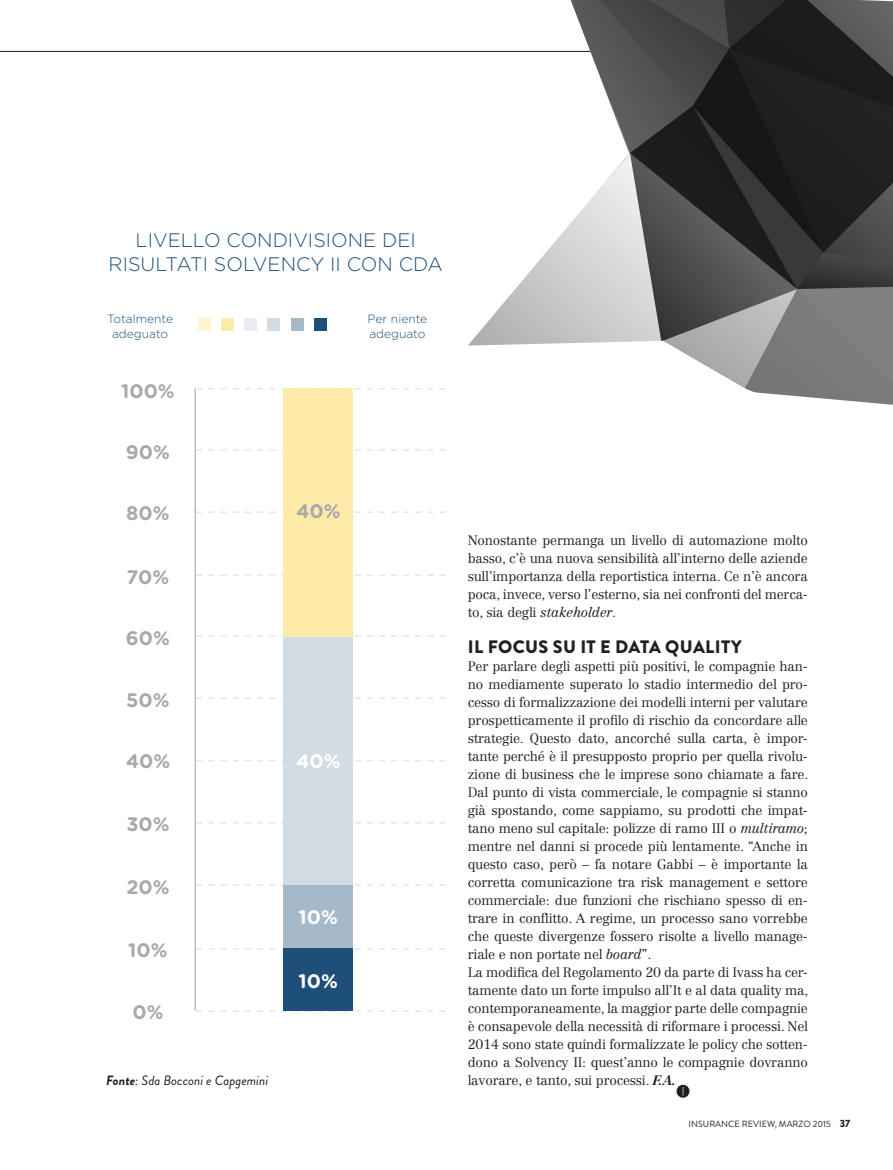
<style>
.page{position:relative;width:893px;height:1170px;background:#fff}
.page>*{position:absolute;margin:0;border:0;box-sizing:border-box;transform-origin:0 0}
.t1{font:300 19.5px/23.4px "Gotham Rounded";color:#1e4f78;text-align:center}
.t2{font:700 19.5px "Gotham Rounded";color:#a8a9ad}
.t3{font:700 19.5px "Gotham Rounded";color:#fff}
.t4{font:900 18px "Brandon Grotesque";letter-spacing:.02em;color:#231f20}
.t5{font:300 13.5px/18px "Centennial LT Std";letter-spacing:-.015em;color:#231f20;text-align:justify}
.t6{font:italic 13.5px "Brandon Grotesque";color:#231f20}
.t7{font:300 12px "Gotham Rounded";color:#1e4f78}
.t8{font:9px "Brandon Grotesque";color:#231f20}
.s1{font-weight:700}
.s2{font-style:italic}
.s3{font-weight:700;font-style:italic}
.s4{font-weight:900;font-size:10.5px}
</style>
<div class="page">
<svg style="left:196px;top:388px;width:250px;height:1px"></svg>
<svg style="left:196px;top:449px;width:250px;height:1px"></svg>
<svg style="left:196px;top:511px;width:250px;height:2px"></svg>
<svg style="left:196px;top:574px;width:250px;height:2px"></svg>
<svg style="left:196px;top:635px;width:250px;height:1px"></svg>
<svg style="left:196px;top:697px;width:250px;height:2px"></svg>
<svg style="left:196px;top:759px;width:250px;height:2px"></svg>
<svg style="left:196px;top:884px;width:250px;height:1px"></svg>
<svg style="left:196px;top:1010px;width:250px;height:1px"></svg>
<svg style="left:196px;top:948px;width:250px;height:1px"></svg>
<svg style="left:196px;top:822px;width:250px;height:1px"></svg>
<hr style="left:0;top:51px;width:850px;height:1px;background:#231f20">
<svg style="left:677px;top:1084px;width:12px;height:13px"></svg>
<div style="left:284px;top:948px;width:69px;height:62px;background:#1e4f78"></div>
<div style="left:284px;top:884px;width:69px;height:64px;background:#a5b9c9"></div>
<div style="left:284px;top:388px;width:69px;height:248px;background:#ffeba9"></div>
<hr style="left:195px;top:388px;width:1px;height:622px;background:#bcbdc0">
<div style="left:198px;top:318px;width:12px;height:13px;background:#fef5d2"></div>
<div style="left:221px;top:318px;width:13px;height:13px;background:#ffeba9"></div>
<div style="left:244px;top:318px;width:13px;height:13px;background:#e9edf1"></div>
<div style="left:268px;top:318px;width:12px;height:13px;background:#d2dce4"></div>
<div style="left:291px;top:318px;width:12px;height:13px;background:#a5b9c9"></div>
<div style="left:314px;top:318px;width:13px;height:13px;background:#1e4f78"></div>
<div style="left:284px;top:636px;width:69px;height:248px;background:#d2dce4"></div>
<img style="left:468px;top:0;width:425px;height:405px">
<p class="t1" style="left:109px;top:228px;width:336px">LIVELLO CONDIVISIONE DEI<br>RISULTATI SOLVENCY II CON CDA</p>
<p class="t7" style="left:107px;top:311px;width:67px">Totalmente</p>
<p class="t7" style="left:112px;top:325px;width:58px">adeguato</p>
<p class="t2" style="left:121px;top:377px;width:55px">100%</p>
<p class="t2" style="left:126px;top:437px;width:45px">90%</p>
<p class="t2" style="left:126px;top:499px;width:45px">80%</p>
<p class="t2" style="left:127px;top:562px;width:44px">70%</p>
<p class="t2" style="left:126px;top:623px;width:45px">60%</p>
<p class="t2" style="left:126px;top:685px;width:45px">50%</p>
<p class="t2" style="left:126px;top:747px;width:46px">40%</p>
<p class="t2" style="left:126px;top:810px;width:45px">30%</p>
<p class="t2" style="left:126px;top:872px;width:45px">20%</p>
<p class="t2" style="left:128px;top:936px;width:41px">10%</p>
<p class="t2" style="left:132px;top:997px;width:33px">0%</p>
<p class="t6" style="left:106px;top:1070px;width:163px"><span class="s1">Fonte</span>: Sda Bocconi e Capgemini</p>
<p class="t2" style="left:296px;top:497px;width:46px">40%</p>
<p class="t3" style="left:296px;top:747px;width:46px">40%</p>
<p class="t3" style="left:299px;top:902px;width:41px">10%</p>
<p class="t3" style="left:299px;top:966px;width:41px">10%</p>
<p class="t7" style="left:368px;top:311px;width:61px">Per niente</p>
<p class="t7" style="left:369px;top:325px;width:58px">adeguato</p>
<p class="t5" style="left:468px;top:531px;width:342px">Nonostante permanga un livello di automazione molto basso, c’è una nuova sensibilità all’interno delle aziende sull’importanza della reportistica interna. Ce n’è ancora poca, invece, verso l’esterno, sia nei confronti del merca&shy;to, sia degli <span class="s2">stakeholder</span>.</p>
<p class="t4" style="left:468px;top:633px;width:276px">IL FOCUS SU IT E DATA QUALITY</p>
<p class="t5" style="left:468px;top:657px;width:342px">Per parlare degli aspetti più positivi, le compagnie han&shy;no mediamente superato lo stadio intermedio del pro&shy;cesso di formalizzazione dei modelli interni per valutare prospetticamente il profilo di rischio da concordare alle strategie. Questo dato, ancorché sulla carta, è impor&shy;tante perché è il presupposto proprio per quella rivolu&shy;zione di business che le imprese sono chiamate a fare.<br>Dal punto di vista commerciale, le compagnie si stanno già spostando, come sappiamo, su prodotti che impat&shy;tano meno sul capitale: polizze di ramo III o <span class="s2">multiramo</span>; mentre nel danni si procede più lentamente. “Anche in questo caso, però – fa notare Gabbi – è importante la corretta comunicazione tra risk management e settore commerciale: due funzioni che rischiano spesso di en&shy;trare in conflitto. A regime, un processo sano vorrebbe che queste divergenze fossero risolte a livello manage&shy;riale e non portate nel <span class="s2">board</span>”.</p>
<p class="t5" style="left:468px;top:963px;width:342px">La modifica del Regolamento 20 da parte di Ivass ha cer&shy;tamente dato un forte impulso all’It e al data quality ma, contemporaneamente, la maggior parte delle compagnie è consapevole della necessità di riformare i processi. Nel 2014 sono state quindi formalizzate le policy che sotten&shy;dono a Solvency II: quest’anno le compagnie dovranno lavorare, e tanto, sui processi. <span class="s3">F.A.</span></p>
<p class="t8" style="left:689px;top:1117px;width:163px">INSURANCE REVIEW, MARZO 2015 <span class="s4">37</span></p>
</div>
